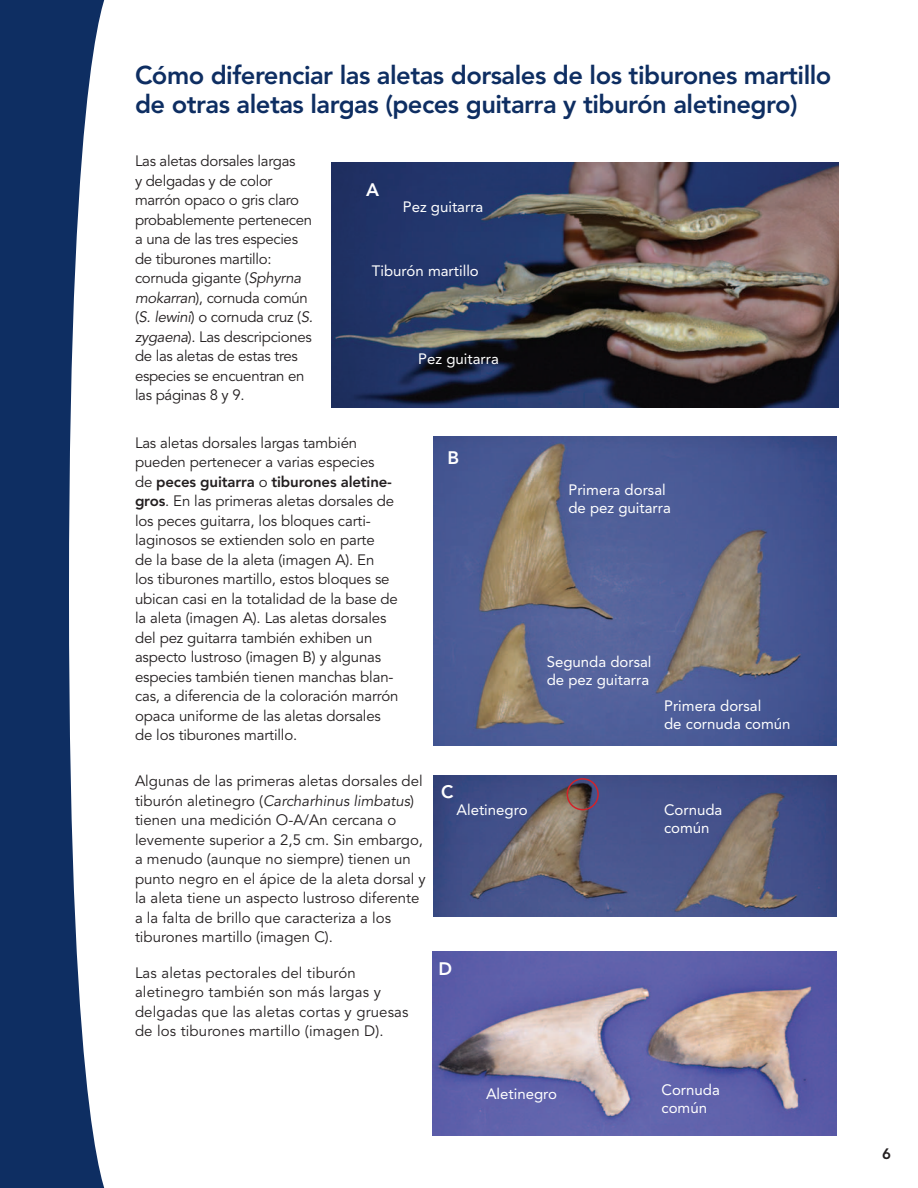
<style>
.page{position:relative;width:918px;height:1188px;background:#fff}
.page>*{position:absolute;margin:0;border:0;box-sizing:border-box;transform-origin:0 0}
.t1{font:800 25.5px/28.5px "Avenir LT Std";letter-spacing:-.02em;color:#0e2e62}
.t2{font:800 18px "Avenir LT Std";color:#fff}
.t3{font:15px/19.5px "Avenir LT Std";letter-spacing:-.01em;color:#231f20}
.t4{font:15px/18px "Avenir LT Std";color:#fff}
.t5{font:15px/19.5px "Avenir LT Std";letter-spacing:.01em;color:#231f20}
.t6{font:800 15px "Avenir LT Std";color:#231f20}
.s1{font-style:italic}
.s2{font-weight:800}
</style>
<div class="page">
<svg style="left:0;top:0;width:105px;height:1188px;fill:#0e2e62"></svg>
<img style="left:434px;top:436px;width:403px;height:310px">
<img style="left:434px;top:775px;width:403px;height:141px">
<img style="left:433px;top:951px;width:404px;height:185px">
<img style="left:332px;top:162px;width:506px;height:245px">
<div style="left:567px;top:778px;width:32px;height:32px;border:2px solid #d1232a;border-radius:50%"></div>
<h1 class="t1" style="left:135px;top:61px;width:698px">Cómo diferenciar las aletas dorsales de los tiburones martillo de otras aletas largas (peces guitarra y tiburón aletinegro)</h1>
<p class="t3" style="left:135px;top:152px;width:180px">Las aletas dorsales largas<br>y delgadas y de color marrón opaco o gris claro probablemente pertenecen a una de las tres especies de tiburones martillo: cornuda gigante (<span class="s1">Sphyrna mokarran</span>), cornuda común (<span class="s1">S. lewini</span>) o cornuda cruz (<span class="s1">S. zygaena</span>). Las descripciones de las aletas de estas tres especies se encuentran en las páginas 8 y 9.</p>
<p class="t2" style="left:366px;top:179px;width:14px">A</p>
<p class="t4" style="left:403px;top:198px;width:82px">Pez guitarra</p>
<p class="t4" style="left:372px;top:262px;width:108px">Tiburón martillo</p>
<p class="t4" style="left:418px;top:349px;width:82px">Pez guitarra</p>
<p class="t3" style="left:135px;top:433px;width:265px">Las aletas dorsales largas también pueden pertenecer a varias especies<br>de <span class="s2">peces guitarra</span> o <span class="s2">tiburones aletine&shy;gros</span>. En las primeras aletas dorsales de los peces guitarra, los bloques carti&shy;laginosos se extienden solo en parte<br>de la base de la aleta (imagen A). En<br>los tiburones martillo, estos bloques se ubican casi en la totalidad de la base de la aleta (imagen A). Las aletas dorsales del pez guitarra también exhiben un aspecto lustroso (imagen B) y algunas especies también tienen manchas blan&shy;cas, a diferencia de la coloración marrón opaca uniforme de las aletas dorsales de los tiburones martillo.</p>
<p class="t3" style="left:135px;top:772px;width:292px">Algunas de las primeras aletas dorsales del tiburón aletinegro (<span class="s1">Carcharhinus limbatus</span>) tienen una medición O-A/An cercana o levemente superior a 2,5 cm. Sin embargo, a menudo (aunque no siempre) tienen un punto negro en el ápice de la aleta dorsal y la aleta tiene un aspecto lustroso diferente a la falta de brillo que caracteriza a los tiburones martillo (imagen C).</p>
<p class="t5" style="left:135px;top:963px;width:275px">Las aletas pectorales del tiburón aletinegro también son más largas y delgadas que las aletas cortas y gruesas de los tiburones martillo (imagen D).</p>
<p class="t2" style="left:448px;top:447px;width:13px">B</p>
<p class="t2" style="left:441px;top:781px;width:14px">C</p>
<p class="t4" style="left:568px;top:481px;width:104px">Primera dorsal de pez guitarra</p>
<p class="t4" style="left:547px;top:652px;width:106px">Segunda dorsal de pez guitarra</p>
<p class="t4" style="left:664px;top:697px;width:128px">Primera dorsal<br>de cornuda común</p>
<p class="t4" style="left:457px;top:801px;width:73px">Aletinegro</p>
<p class="t4" style="left:664px;top:801px;width:60px">Cornuda común</p>
<p class="t2" style="left:438px;top:958px;width:15px">D</p>
<p class="t4" style="left:486px;top:1085px;width:73px">Aletinegro</p>
<p class="t4" style="left:662px;top:1081px;width:60px">Cornuda común</p>
<p class="t6" style="left:882px;top:1145px;width:10px">6</p>
</div>
